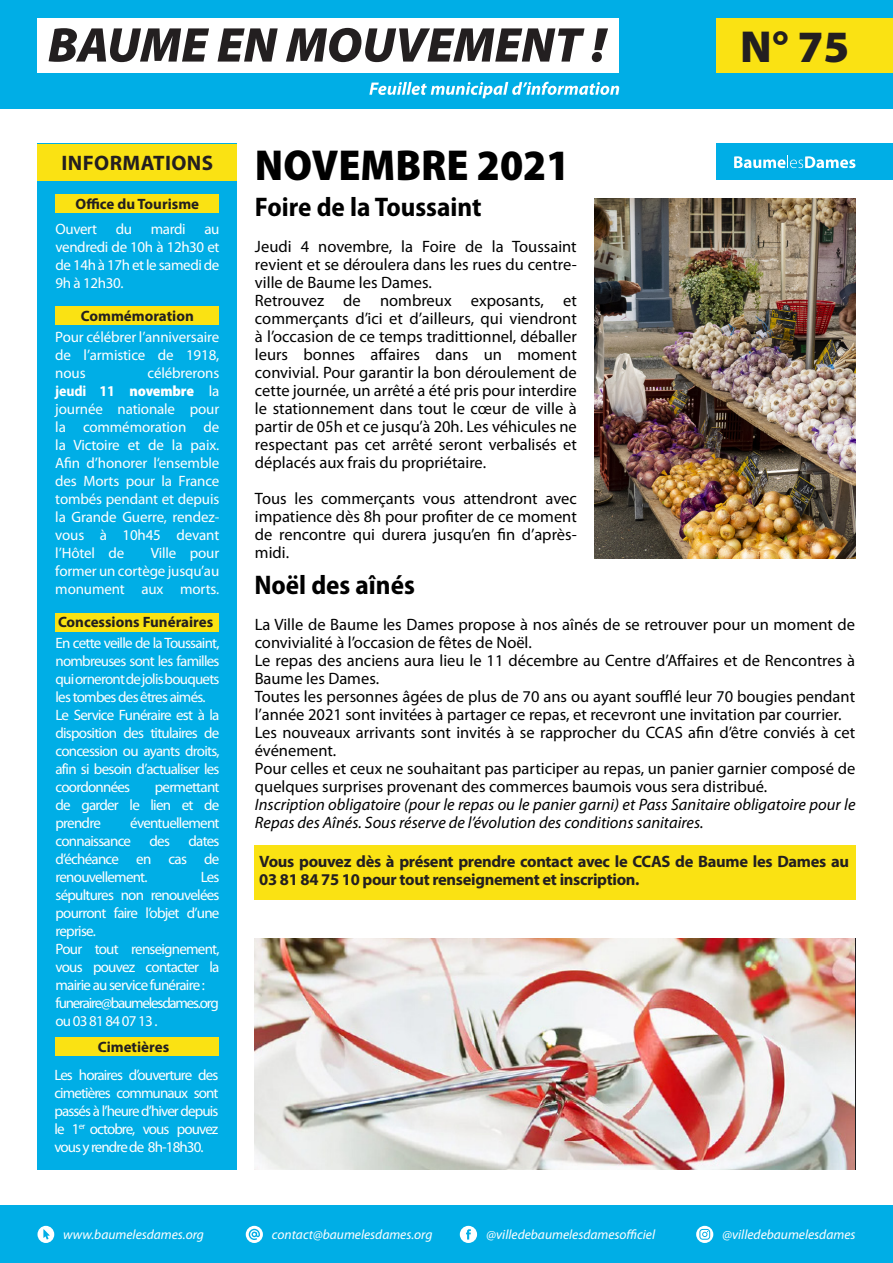
<style>
.page{position:relative;width:893px;height:1263px;background:#fff}
.page>*{position:absolute;margin:0;border:0;box-sizing:border-box;transform-origin:0 0}
.t1{font:900 45px "Myriad Pro";color:#231f20}
.t2{font:900 semi-condensed 43.5px "Myriad Pro";color:#000}
.t3{font:700 semi-condensed 27px "Myriad Pro";color:#000}
.t4{font:700 21px "Myriad Pro";letter-spacing:.02em;color:#231f20}
.t5{font:16.5px/18px "Myriad Pro";color:#000}
.t6{font:italic 16.5px/18px "Myriad Pro";color:#000}
.t7{font:700 16.5px/18px "Myriad Pro";letter-spacing:-.02em;color:#231f20}
.t8{font:15px/18px "Myriad Pro";letter-spacing:-.05em;color:#fff;text-align:justify}
.t9{font:700 15px "Myriad Pro";color:#231f20}
.t10{font:15px "Myriad Pro";letter-spacing:-.08em;color:#fff}
.t11{font:italic 13.5px "Myriad Pro";color:#fff}
.s1{font-weight:700;font-stretch:semi-condensed}
.s2{font-weight:900;font-stretch:semi-condensed}
</style>
<div class="page">
<div style="left:0;top:0;width:893px;height:108px;background:#00aee6"></div>
<div style="left:0;top:1206px;width:893px;height:57px;background:#00aee6"></div>
<svg style="left:460px;top:1226px;width:17px;height:17px"></svg>
<svg style="left:696px;top:1226px;width:17px;height:17px"></svg>
<svg style="left:38px;top:1226px;width:16px;height:17px"></svg>
<svg style="left:246px;top:1226px;width:17px;height:17px"></svg>
<div style="left:716px;top:18px;width:177px;height:54px;background:#fae213"></div>
<svg style="left:369px;top:82px;width:250px;height:16px"></svg>
<div style="left:38px;top:18px;width:581px;height:54px;background:#fff"></div>
<svg style="left:49px;top:28px;width:160px;height:34px"></svg>
<svg style="left:218px;top:28px;width:60px;height:34px"></svg>
<svg style="left:286px;top:28px;width:298px;height:34px"></svg>
<svg style="left:594px;top:28px;width:14px;height:22px"></svg>
<div style="left:592px;top:52px;width:10px;height:10px;background:#231f20;border-radius:50%"></div>
<div style="left:716px;top:144px;width:177px;height:36px;background:#00aee6"></div>
<svg style="left:734px;top:156px;width:121px;height:12px"></svg>
<div style="left:38px;top:144px;width:199px;height:1026px;background:#00aee6"></div>
<div style="left:37px;top:144px;width:200px;height:36px;background:#fae213"></div>
<div style="left:55px;top:195px;width:164px;height:18px;background:#fae213"></div>
<div style="left:55px;top:613px;width:164px;height:18px;background:#fae213"></div>
<div style="left:254px;top:845px;width:601px;height:54px;background:#fae213"></div>
<img style="left:595px;top:198px;width:260px;height:360px">
<img style="left:255px;top:938px;width:600px;height:232px">
<div style="left:55px;top:306px;width:164px;height:18px;background:#fae213"></div>
<div style="left:55px;top:1037px;width:164px;height:18px;background:#fae213"></div>
<p class="t4" style="left:62px;top:149px;width:153px">INFORMATIONS</p>
<p class="t9" style="left:76px;top:194px;width:125px">Office du Tourisme</p>
<p class="t8" style="left:56px;top:220px;width:166px">Ouvert du mardi au vendredi de 10h à 12h30 et de 14h à 17h et le samedi de 9h à 12h30.</p>
<p class="t9" style="left:81px;top:306px;width:114px">Commémoration</p>
<p class="t8" style="left:55px;top:328px;width:165px">Pour célébrer l’anniversaire de l’armistice de 1918, nous</p>
<p class="t8" style="left:55px;top:364px;width:165px;text-indent:92px">célébrerons <span class="s1">jeudi 11</span> <span class="s2">novembre</span> la journée nationale pour la commémoration de la Victoire et de la paix.<br>Afin d’honorer l‘ensemble des Morts pour la France tombés pendant et depuis la Grande Guerre, rendez&shy;vous à 10h45 devant l’Hôtel de</p>
<p class="t8" style="left:55px;top:544px;width:165px;text-indent:95px">Ville pour former un cortège jusqu’au monument aux morts.</p>
<p class="t9" style="left:58px;top:612px;width:157px">Concessions Funéraires</p>
<p class="t8" style="left:56px;top:634px;width:165px">En cette veille de la Toussaint, nombreuses sont les familles qui orneront de jolis bouquets les tombes des êtres aimés.</p>
<p class="t8" style="left:56px;top:706px;width:165px">Le Service Funéraire est à la disposition des titulaires de concession ou ayants droits, afin si besoin d’actualiser les coordonnées</p>
<p class="t8" style="left:56px;top:778px;width:165px;text-indent:99px">permettant de garder le lien et de prendre</p>
<p class="t8" style="left:56px;top:814px;width:165px;text-indent:75px">éventuellement connaissance des dates d’échéance en cas de renouvellement.</p>
<p class="t8" style="left:56px;top:868px;width:165px;text-indent:145px">Les sépultures non renouvelées pourront faire l’objet d’une reprise.</p>
<p class="t8" style="left:56px;top:940px;width:165px">Pour tout renseignement, vous pouvez contacter la mairie au service funéraire :</p>
<p class="t10" style="left:56px;top:994px;width:165px">funeraire@baumelesdames.org</p>
<p class="t8" style="left:56px;top:1012px;width:104px">ou 03 81 84 07 13 .</p>
<p class="t9" style="left:98px;top:1037px;width:73px">Cimetières</p>
<p class="t8" style="left:54px;top:1066px;width:165px">Les horaires d’ouverture des cimetières communaux sont passés à l’heure d’hiver depuis le 1<sup>er</sup> octobre, vous pouvez vous y rendre de 8h-18h30.</p>
<p class="t2" style="left:255px;top:141px;width:316px">NOVEMBRE 2021</p>
<p class="t3" style="left:255px;top:190px;width:228px">Foire de la Toussaint</p>
<p class="t5" style="left:255px;top:237px;width:323px;text-align:justify">Jeudi 4 novembre, la Foire de la Toussaint revient et se déroulera dans les rues du centre&shy;ville de Baume les Dames.</p>
<p class="t5" style="left:255px;top:291px;width:323px;text-align:justify">Retrouvez de nombreux exposants, et commerçants d’ici et d’ailleurs, qui viendront à l’occasion de ce temps tradittionnel, déballer leurs bonnes affaires dans un moment convivial. Pour garantir la bon déroulement de cette journée, un arrêté a été pris pour interdire le stationnement dans tout le cœur de ville à partir de 05h et ce jusqu’à 20h. Les véhicules ne respectant pas cet arrêté seront verbalisés et déplacés aux frais du propriétaire.</p>
<p class="t5" style="left:255px;top:489px;width:323px;text-align:justify">Tous les commerçants vous attendront avec impatience dès 8h pour profiter de ce moment de rencontre qui durera jusqu’en fin d’après&shy;midi.</p>
<p class="t3" style="left:254px;top:568px;width:162px">Noël des aînés</p>
<p class="t1" style="left:740px;top:17px;width:110px">N° 75</p>
<p class="t5" style="left:255px;top:615px;width:602px">La Ville de Baume les Dames propose à nos aînés de se retrouver pour un moment de convivialité à l’occasion de fêtes de Noël.</p>
<p class="t5" style="left:255px;top:651px;width:602px">Le repas des anciens aura lieu le 11 décembre au Centre d’Affaires et de Rencontres à<br>Baume les Dames.</p>
<p class="t5" style="left:255px;top:687px;width:602px">Toutes les personnes âgées de plus de 70 ans ou ayant soufflé leur 70 bougies pendant l’année 2021 sont invitées à partager ce repas, et recevront une invitation par courrier.</p>
<p class="t5" style="left:255px;top:723px;width:602px">Les nouveaux arrivants sont invités à se rapprocher du CCAS afin d’être conviés à cet événement.</p>
<p class="t5" style="left:255px;top:759px;width:602px">Pour celles et ceux ne souhaitant pas participer au repas, un panier garnier composé de quelques surprises provenant des commerces baumois vous sera distribué.</p>
<p class="t6" style="left:255px;top:795px;width:602px">Inscription obligatoire (pour le repas ou le panier garni) et Pass Sanitaire obligatoire pour le<br>Repas des Aînés. Sous réserve de l’évolution des conditions sanitaires.</p>
<p class="t7" style="left:259px;top:852px;width:591px">Vous pouvez dès à présent prendre contact avec le CCAS de Baume les Dames au<br>03 81 84 75 10 pour tout renseignement et inscription.</p>
<p class="t11" style="left:63px;top:1226px;width:143px">www.baumelesdames.org</p>
<p class="t11" style="left:272px;top:1226px;width:162px">contact@baumelesdames.org</p>
<p class="t11" style="left:486px;top:1226px;width:170px">@villedebaumelesdamesofficiel</p>
<p class="t11" style="left:722px;top:1226px;width:135px">@villedebaumelesdames</p>
</div>
